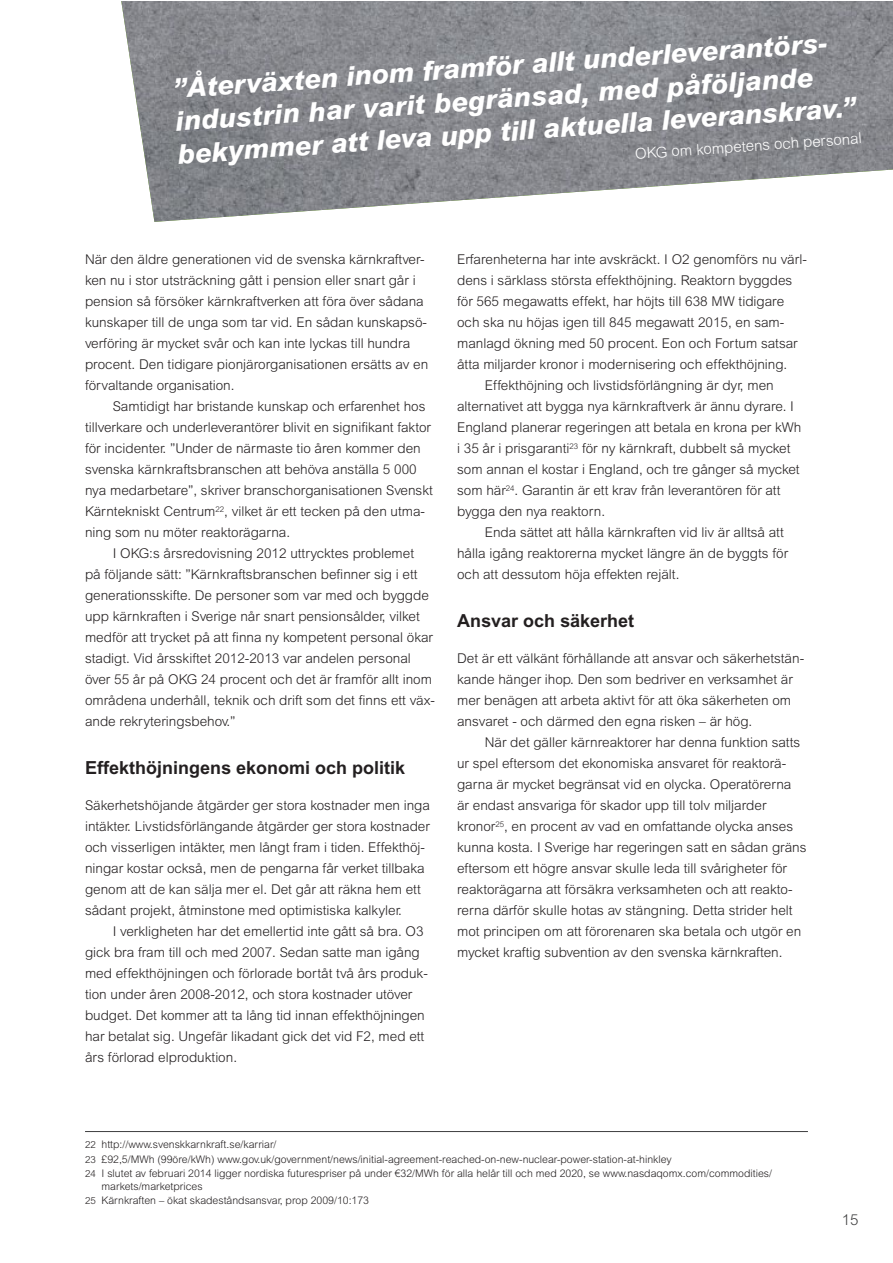
<style>
.page{position:relative;width:893px;height:1263px;background:#fff}
.page>*{position:absolute;margin:0;border:0;box-sizing:border-box;transform-origin:0 0}
.t1{font:italic 800 27px/33px "Arial MT Std";color:#fff}
.t2{font:700 18px "Arial MT Std";color:#231f20}
.t3{font:300 15px "Arial MT Std";color:#fff}
.t4{font:300 15px "Arial MT Std";color:#3e3e3f}
.t5{font:300 13.5px/21px "Arial MT Std";color:#231f20}
.t6{font:300 10.5px/14.4px "Arial MT Std";color:#231f20}
.s1{font-size:9.75px}
</style>
<div class="page">
<img style="left:121px;top:1px;width:771px;height:221px">
<hr style="left:85px;top:1131px;width:723px;height:1px;background:#3e3e3f">
<h1 class="t1" style="left:171px;top:72px;width:681px;rotate:-4deg">”Återväxten inom framför allt underleverantörs&shy;industrin har varit begränsad, med påföljande bekymmer att leva upp till aktuella leveranskrav.”</h1>
<p class="t3" style="left:634px;top:145px;width:229px;rotate:-4deg">OKG om kompetens och personal</p>
<p class="t5" style="left:85px;top:249px;width:345px">När den äldre generationen vid de svenska kärnkraftver&shy;ken nu i stor utsträckning gått i pension eller snart går i pension så försöker kärnkraftverken att föra över sådana kunskaper till de unga som tar vid. En sådan kunskapsö&shy;verföring är mycket svår och kan inte lyckas till hundra procent. Den tidigare pionjärorganisationen ersätts av en förvaltande organisation.</p>
<p class="t5" style="left:85px;top:396px;width:349px;text-indent:28px">Samtidigt har bristande kunskap och erfarenhet hos tillverkare och underleverantörer blivit en signifikant faktor för incidenter. ”Under de närmaste tio åren kommer den svenska kärnkraftsbranschen att behöva anställa 5 000 nya medarbetare”, skriver branschorganisationen Svenskt Kärntekniskt Centrum<sup>22</sup>, vilket är ett tecken på den utma&shy;ning som nu möter reaktorägarna.</p>
<p class="t5" style="left:85px;top:543px;width:351px;text-indent:28px">I OKG:s årsredovisning 2012 uttrycktes problemet<br>på följande sätt: ”Kärnkraftsbranschen befinner sig i ett generationsskifte. De personer som var med och byggde upp kärnkraften i Sverige når snart pensionsålder, vilket medför att trycket på att finna ny kompetent personal ökar stadigt. Vid årsskiftet 2012-2013 var andelen personal över 55 år på OKG 24 procent och det är framför allt inom områdena underhåll, teknik och drift som det finns ett väx&shy;ande rekryteringsbehov.”</p>
<h2 class="t2" style="left:85px;top:757px;width:322px">Effekthöjningens ekonomi och politik</h2>
<p class="t5" style="left:85px;top:795px;width:346px">Säkerhetshöjande åtgärder ger stora kostnader men inga intäkter. Livstidsförlängande åtgärder ger stora kostnader och visserligen intäkter, men långt fram i tiden. Effekthöj&shy;ningar kostar också, men de pengarna får verket tillbaka genom att de kan sälja mer el. Det går att räkna hem ett sådant projekt, åtminstone med optimistiska kalkyler.</p>
<p class="t5" style="left:85px;top:921px;width:344px;text-indent:28px">I verkligheten har det emellertid inte gått så bra. O3 gick bra fram till och med 2007. Sedan satte man igång med effekthöjningen och förlorade bortåt två års produk&shy;tion under åren 2008-2012, och stora kostnader utöver budget. Det kommer att ta lång tid innan effekthöjningen har betalat sig. Ungefär likadant gick det vid F2, med ett års förlorad elproduktion.</p>
<p class="t5" style="left:457px;top:249px;width:351px">Erfarenheterna har inte avskräckt. I O2 genomförs nu värl-</p>
<p class="t5" style="left:457px;top:270px;width:337px">dens i särklass största effekthöjning. Reaktorn byggdes</p>
<p class="t5" style="left:457px;top:291px;width:329px">för 565 megawatts effekt, har höjts till 638 MW tidigare</p>
<p class="t5" style="left:457px;top:312px;width:329px">och ska nu höjas igen till 845 megawatt 2015, en sam-</p>
<p class="t5" style="left:457px;top:333px;width:342px">manlagd ökning med 50 procent. Eon och Fortum satsar</p>
<p class="t5" style="left:457px;top:354px;width:332px">åtta miljarder kronor i modernisering och effekthöjning.</p>
<p class="t5" style="left:485px;top:375px;width:290px">Effekthöjning och livstidsförlängning är dyr, men</p>
<p class="t5" style="left:457px;top:396px;width:338px">alternativet att bygga nya kärnkraftverk är ännu dyrare. I</p>
<p class="t5" style="left:457px;top:417px;width:346px">England planerar regeringen att betala en krona per kWh</p>
<p class="t5" style="left:457px;top:438px;width:335px">i 35 år i prisgaranti<sup>23</sup> för ny kärnkraft, dubbelt så mycket</p>
<p class="t5" style="left:457px;top:459px;width:344px">som annan el kostar i England, och tre gånger så mycket</p>
<p class="t5" style="left:457px;top:480px;width:325px">som här<sup>24</sup>. Garantin är ett krav från leverantören för att</p>
<p class="t5" style="left:457px;top:501px;width:149px">bygga den nya reaktorn.</p>
<p class="t5" style="left:485px;top:522px;width:300px">Enda sättet att hålla kärnkraften vid liv är alltså att</p>
<p class="t5" style="left:457px;top:543px;width:333px">hålla igång reaktorerna mycket längre än de byggts för</p>
<p class="t5" style="left:457px;top:564px;width:224px">och att dessutom höja effekten rejält.</p>
<h2 class="t2" style="left:457px;top:610px;width:179px">Ansvar och säkerhet</h2>
<p class="t5" style="left:457px;top:648px;width:349px">Det är ett välkänt förhållande att ansvar och säkerhetstän&shy;kande hänger ihop. Den som bedriver en verksamhet är mer benägen att arbeta aktivt för att öka säkerheten om ansvaret - och därmed den egna risken – är hög.</p>
<p class="t5" style="left:457px;top:732px;width:351px;text-indent:28px">När det gäller kärnreaktorer har denna funktion satts ur spel eftersom det ekonomiska ansvaret för reaktorä&shy;garna är mycket begränsat vid en olycka. Operatörerna är endast ansvariga för skador upp till tolv miljarder kronor<sup>25</sup>, en procent av vad en omfattande olycka anses kunna kosta. I Sverige har regeringen satt en sådan gräns eftersom ett högre ansvar skulle leda till svårigheter för reaktorägarna att försäkra verksamheten och att reakto&shy;rerna därför skulle hotas av stängning. Detta strider helt mot principen om att förorenaren ska betala och utgör en mycket kraftig subvention av den svenska kärnkraften.</p>
<p class="t6" style="left:85px;top:1137px;width:688px"><span class="s1">22</span> http://www.svenskkarnkraft.se/karriar/<br><span class="s1">23</span> £92,5/MWh (99öre/kWh) www.gov.uk/government/news/initial-agreement-reached-on-new-nuclear-power-station-at-hinkley<br><span class="s1">24</span> I slutet av februari 2014 ligger nordiska futurespriser på under €32/MWh för alla helår till och med 2020, se www.nasdaqomx.com/commodities/</p>
<p class="t6" style="left:85px;top:1179px;width:286px;text-indent:16px">markets/marketprices<br><span class="s1">25</span> Kärnkraften – ökat skadeståndsansvar, prop 2009/10:173</p>
<p class="t4" style="left:842px;top:1211px;width:18px">15</p>
</div>
